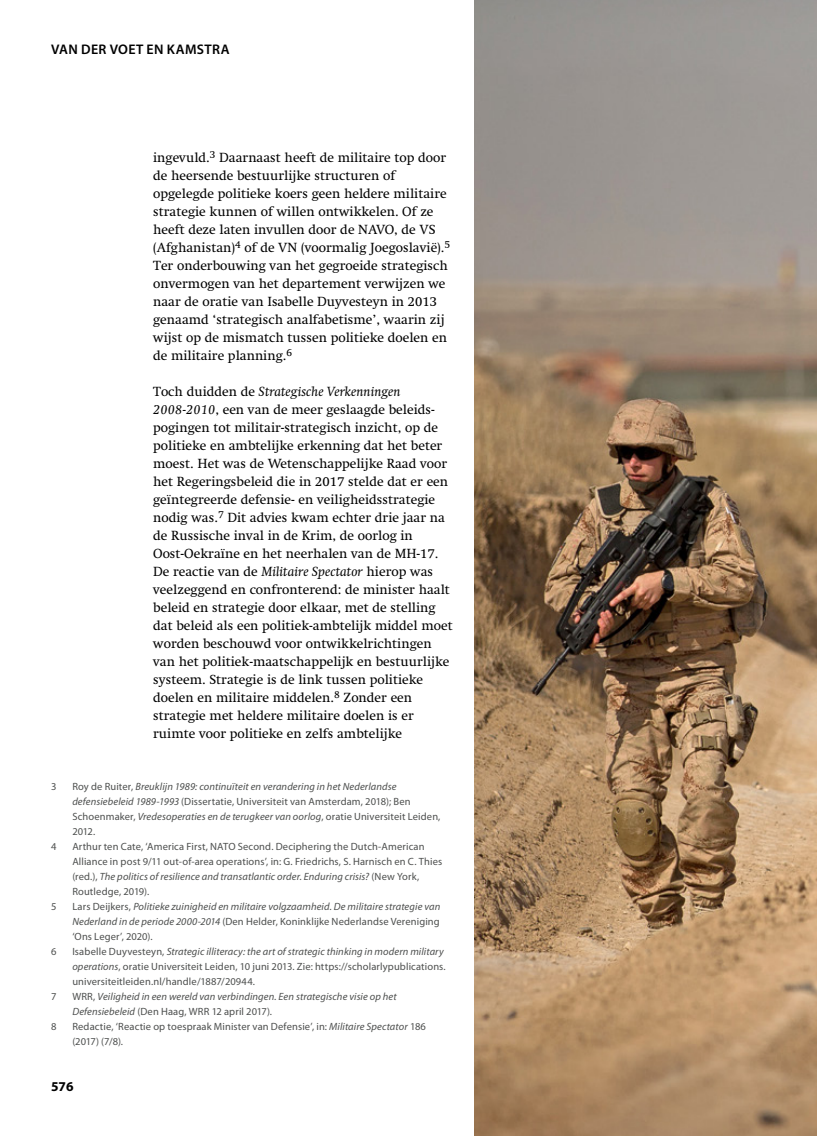
<style>
.page{position:relative;width:817px;height:1136px;background:#fff}
.page>*{position:absolute;margin:0;border:0;box-sizing:border-box;transform-origin:0 0}
.t1{font:600 13.95px "Myriad Pro";letter-spacing:.03em;color:#000}
.t2{font:13.5px/18px "Swift LT Std";color:#000}
.t3{font:700 13.5px "Myriad Pro";color:#000}
.t4{font:10.5px/15px "Myriad Pro";letter-spacing:.015em;color:#4d4f4e}
.t5{font:italic 10.5px/15px "Myriad Pro";letter-spacing:.01em;color:#4d4f4e}
.s1{font-style:italic}
.s2{font-style:normal}
</style>
<div class="page">
<img style="left:474px;top:0;width:342px;height:1135px">
<p class="t1" style="left:51px;top:40px;width:180px">VAN DER VOET EN KAMSTRA</p>
<p class="t2" style="left:153px;top:149px;width:298px">ingevuld.<sup>3</sup> Daarnaast heeft de militaire top door de heersende bestuurlijke structuren of opgelegde politieke koers geen heldere militaire strategie kunnen of willen ontwikkelen. Of ze heeft deze laten invullen door de NAVO, de VS (Afghanistan)<sup>4</sup> of de VN (voormalig Joegoslavië).<sup>5<br></sup>Ter onderbouwing van het gegroeide strategisch onvermogen van het departement verwijzen we naar de oratie van Isabelle Duyvesteyn in 2013 genaamd ‘strategisch analfabetisme’, waarin zij wijst op de mismatch tussen politieke doelen en de militaire planning.<sup>6</sup></p>
<p class="t2" style="left:153px;top:383px;width:301px">Toch duidden de <span class="s1">Strategische Verkenningen 2008-2010</span>, een van de meer geslaagde beleids&shy;pogingen tot militair-strategisch inzicht, op de politieke en ambtelijke erkenning dat het beter moest. Het was de Wetenschappelijke Raad voor het Regeringsbeleid die in 2017 stelde dat er een geïntegreerde defensie- en veiligheidsstrategie nodig was.<sup>7</sup> Dit advies kwam echter drie jaar na de Russische inval in de Krim, de oorlog in Oost-Oekraïne en het neerhalen van de MH-17.<br>De reactie van de <span class="s1">Militaire Spectator</span> hierop was veelzeggend en confronterend: de minister haalt beleid en strategie door elkaar, met de stelling dat beleid als een politiek-ambtelijk middel moet worden beschouwd voor ontwikkelrichtingen van het politiek-maatschappelijk en bestuurlijke systeem. Strategie is de link tussen politieke doelen en militaire middelen.<sup>8</sup> Zonder een strategie met heldere militaire doelen is er ruimte voor politieke en zelfs ambtelijke</p>
<p class="t4" style="left:51px;top:778px;width:7px">3</p>
<p class="t5" style="left:72px;top:778px;width:369px"><span class="s2">Roy de Ruiter,</span> Breuklijn 1989: continuïteit en verandering in het Nederlandse defensiebeleid 1989-1993 <span class="s2">(Dissertatie, Universiteit van Amsterdam, 2018); Ben Schoenmaker,</span> Vredesoperaties en de terugkeer van oorlog<span class="s2">, oratie Universiteit Leiden, 2012.</span></p>
<p class="t4" style="left:51px;top:838px;width:7px">4</p>
<p class="t4" style="left:72px;top:838px;width:371px">Arthur ten Cate, ‘America First, NATO Second. Deciphering the Dutch-American Alliance in post 9/11 out-of-area operations’, in: G. Friedrichs, S. Harnisch en C. Thies (red.), <span class="s1">The politics of resilience and transatlantic order. Enduring crisis?</span> (New York, Routledge, 2019).</p>
<p class="t4" style="left:51px;top:898px;width:7px">5</p>
<p class="t5" style="left:72px;top:898px;width:369px;text-align:justify"><span class="s2">Lars Deijkers,</span> Politieke zuinigheid en militaire volgzaamheid. De militaire strategie van Nederland in de periode 2000-2014 <span class="s2">(Den Helder, Koninklijke Nederlandse Vereniging ‘Ons Leger’, 2020).</span></p>
<p class="t4" style="left:51px;top:943px;width:7px">6</p>
<p class="t4" style="left:72px;top:943px;width:375px">Isabelle Duyvesteyn, <span class="s1">Strategic illiteracy: the art of strategic thinking in modern military operations</span>, oratie Universiteit Leiden, 10 juni 2013. Zie: https://scholarlypublications. universiteitleiden.nl/handle/1887/20944.</p>
<p class="t4" style="left:51px;top:988px;width:7px">7</p>
<p class="t5" style="left:72px;top:988px;width:326px"><span class="s2">WRR,</span> Veiligheid in een wereld van verbindingen. Een strategische visie op het<br>Defensiebeleid <span class="s2">(Den Haag, WRR 12 april 2017).</span></p>
<p class="t4" style="left:51px;top:1018px;width:7px">8</p>
<p class="t4" style="left:72px;top:1018px;width:355px">Redactie, ‘Reactie op toespraak Minister van Defensie’, in: <span class="s1">Militaire Spectator</span> 186 (2017) (7/8).</p>
<p class="t3" style="left:51px;top:1077px;width:24px">576</p>
</div>
